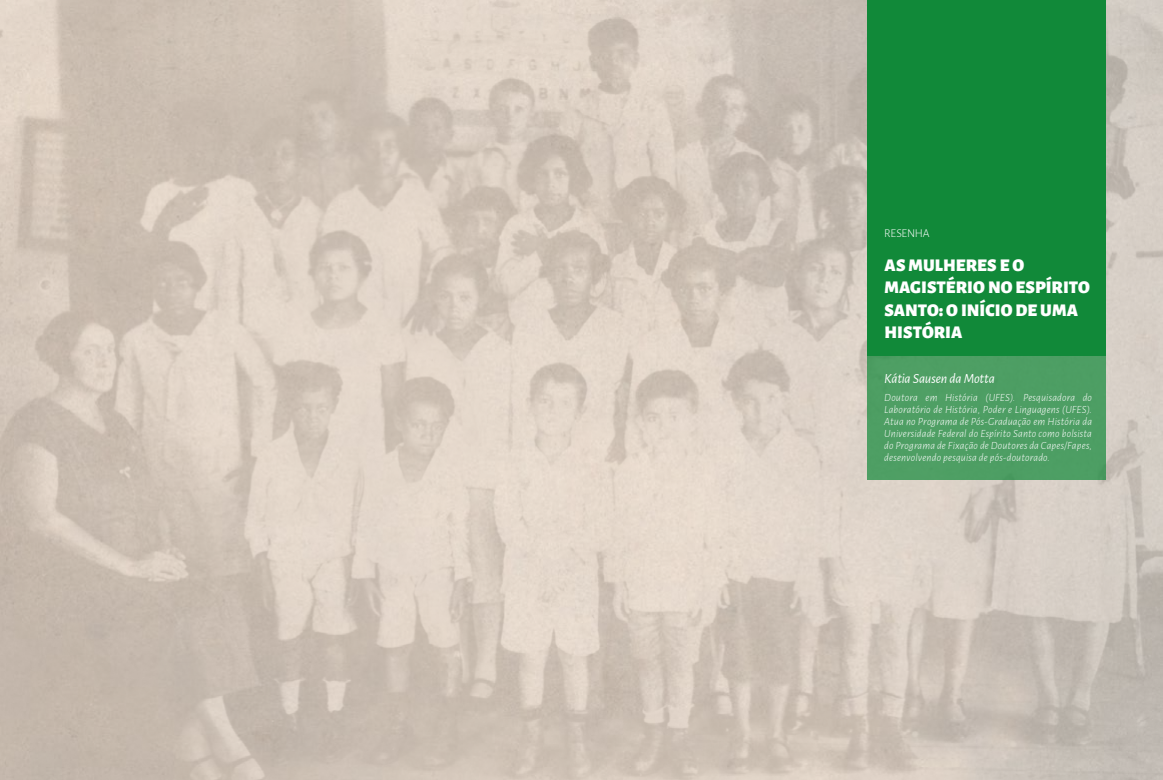
<style>
.page{position:relative;width:1163px;height:780px;background:#fff}
.page>*{position:absolute;margin:0;border:0;box-sizing:border-box;transform-origin:0 0}
.t1{font:900 18px/22px "Alegreya Sans";color:#fff}
.t2{font:italic 14px "Alegreya Sans";letter-spacing:-.01em;color:#fff}
.t3{font:300 12px "Alegreya Sans";letter-spacing:-.015em;color:#fff}
.t4{font:italic 300 11px/12px "Alegreya Sans";letter-spacing:.015em;color:#fff;text-align:justify}
</style>
<div class="page">
<img style="left:0;top:0;width:1162px;height:780px">
<div style="left:867px;top:0;width:239px;height:356px;background:#118939"></div>
<div style="left:867px;top:356px;width:239px;height:123px;background:#4d9e64"></div>
<p class="t3" style="left:884px;top:225px;width:47px">RESENHA</p>
<h1 class="t1" style="left:884px;top:253px;width:206px">AS MULHERES E O<br>MAGISTÉRIO NO ESPÍRITO<br>SAN</h1>
<h1 class="t1" style="left:884px;top:297px;width:169px;text-indent:33px">TO: O INÍCIO DE UMA<br>HISTÓRIA</h1>
<p class="t2" style="left:884px;top:369px;width:112px">Kátia Sausen da Motta</p>
<p class="t4" style="left:884px;top:391px;width:209px">Doutora em História (UFES). Pesquisadora do Laboratório de História, Poder e Linguagens (UFES).<br>Atua no Programa de Pós-Graduação em História da Universidade Federal do Espírito Santo como bolsista do Programa de Fixação de Doutores da Capes/Fapes, desenvolvendo pesquisa de pós-doutorado.</p>
</div>
